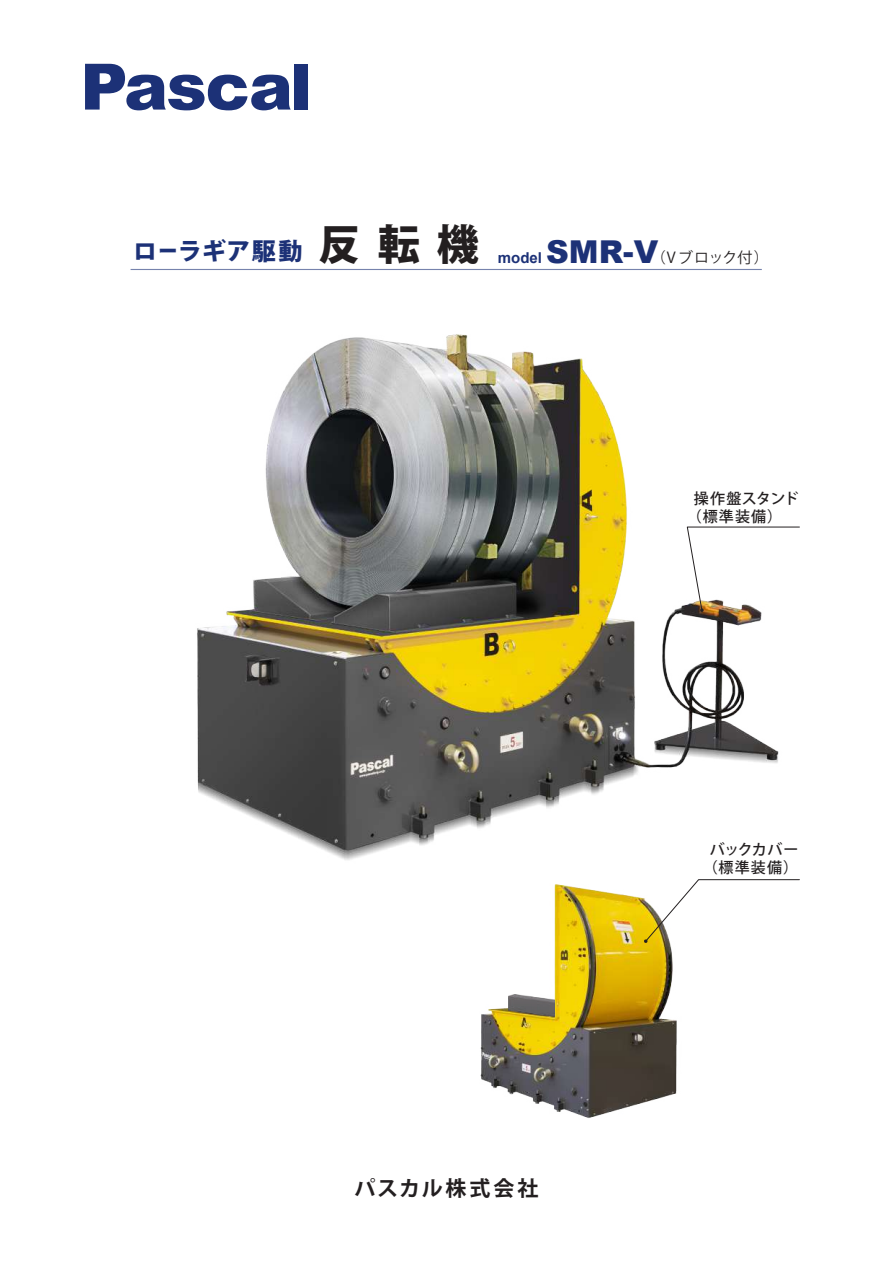
<style>
.page{position:relative;width:893px;height:1263px;background:#fff}
.page>*{position:absolute;margin:0;border:0;box-sizing:border-box;transform-origin:0 0}
.t1{font:800 24px "Koz Go Pro";letter-spacing:.035em;color:#1c3177}
.t2{font:700 21px "Koz Go Pro";letter-spacing:.13em;color:#231f20}
.t3{font:500 15px/18px "Koz Go Pro";letter-spacing:.07em;color:#231f20;text-align:center}
.t4{font:15px "Koz Go Pro";letter-spacing:-.01em;color:#231f20}
.s1{font-size:42px;color:#231f20}
.s2{font-family:"Arial";font-weight:700;color:#1c3177}
.s3{font-family:"Arial";font-weight:900;font-size:31.5px;color:#1c3177}
</style>
<div class="page">
<img style="left:480px;top:896px;width:197px;height:222px">
<img style="left:197px;top:334px;width:603px;height:562px">
<img style="left:508px;top:995px;width:47px;height:25px">
<svg style="left:644px;top:879px;width:156px;height:64px"></svg>
<svg style="left:687px;top:527px;width:113px;height:85px"></svg>
<svg style="left:85px;top:64px;width:206px;height:46px"></svg>
<div style="left:294px;top:64px;width:14px;height:46px;background:#1c3177"></div>
<hr style="left:131px;top:269px;width:631px;height:1px;background:#1c3177">
<h1 class="t1" style="left:133px;top:236px;width:347px">ローラギア駆動 <span class="s1">反転機</span></h1>
<p class="t4" style="left:498px;top:247px;width:272px"><span class="s2">model</span> <span class="s3">SMR-V</span>（V ブロック付）</p>
<p class="t3" style="left:687px;top:490px;width:114px;text-align:left;text-indent:7px">操作盤スタンド（標準装備）</p>
<p class="t3" style="left:703px;top:841px;width:97px">バックカバー（標準装備）</p>
<h2 class="t2" style="left:354px;top:1175px;width:185px">パスカル株式会社</h2>
</div>
